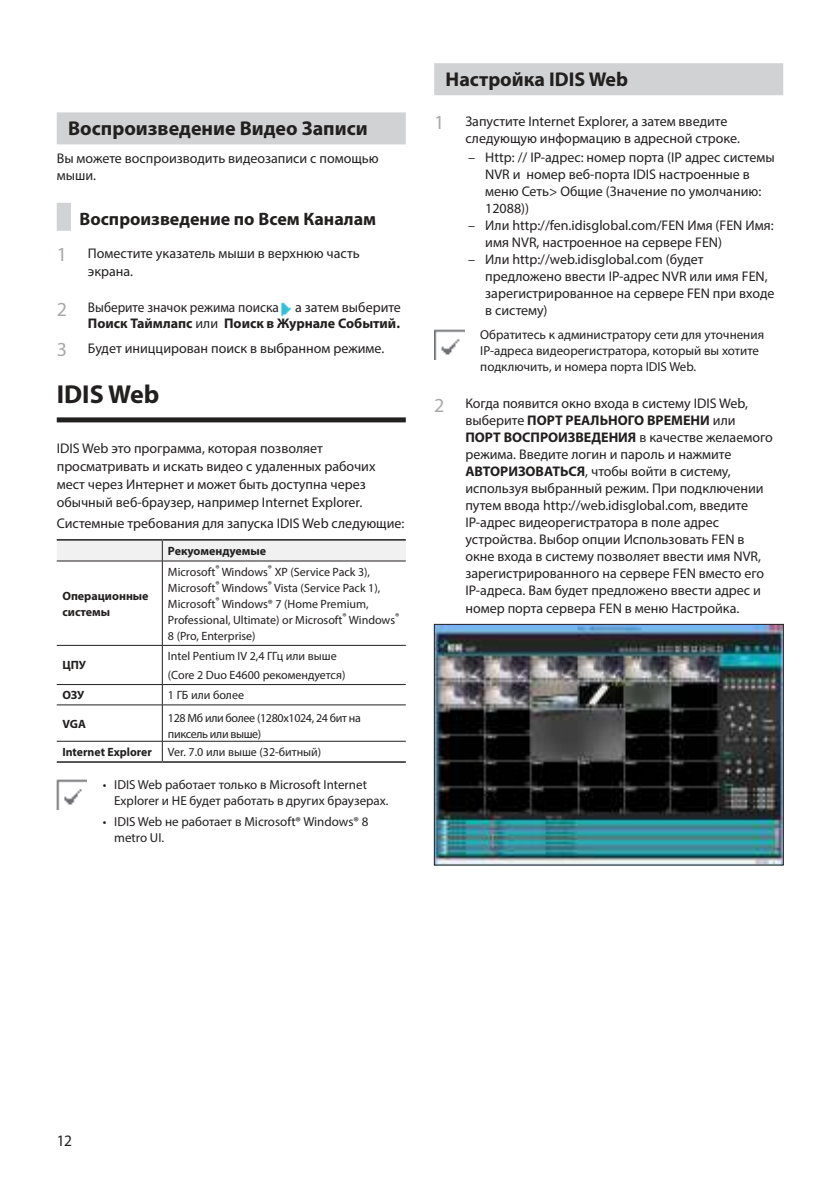
<style>
.page{position:relative;width:840px;height:1191px;background:#fff}
.page>*{position:absolute;margin:0;border:0;box-sizing:border-box;transform-origin:0 0}
.t1{font:700 26px "Myriad Pro";color:#221f1f}
.t2{font:700 20px "Myriad Pro";color:#221f1f}
.t3{font:700 18px "Myriad Pro";color:#221f1f}
.t4{font:16px "Myriad Pro";color:#221f1f;scale:.96 1}
.t5{font:14px/17px "Myriad Pro";color:#221f1f}
.t6{font:14px/16px "Myriad Pro";color:#221f1f;text-align:right;scale:.95 1}
.t7{font:13px/16px "Myriad Pro";color:#221f1f}
.t8{font:12px/16px "Myriad Pro";color:#221f1f}
.t9{font:700 12px/16px "Myriad Pro";color:#221f1f}
.t10{font:12px/16px "Myriad Pro";letter-spacing:-.03em;color:#221f1f}
.s1{font-size:20px;color:#a7a9ab}
.s2{font-weight:700}
</style>
<div class="page">
<div style="left:57px;top:112px;width:348px;height:32px;background:#d1d2d4"></div>
<div style="left:57px;top:203px;width:14px;height:28px;background:#d1d2d4"></div>
<div style="left:57px;top:417px;width:348px;height:5px;background:#221f1f"></div>
<img style="left:282px;top:302px;width:10px;height:14px">
<div style="left:57px;top:540px;width:348px;height:20px;background:#f1f1f2"></div>
<hr style="left:57px;top:560px;width:105px;height:1px;background:#221f1f">
<hr style="left:162px;top:560px;width:243px;height:1px;background:#221f1f">
<hr style="left:162px;top:561px;width:1px;height:84px;background:#221f1f">
<hr style="left:57px;top:645px;width:105px;height:1px;background:#221f1f">
<hr style="left:162px;top:645px;width:243px;height:1px;background:#221f1f">
<hr style="left:162px;top:645px;width:1px;height:39px;background:#221f1f">
<hr style="left:57px;top:684px;width:105px;height:1px;background:#221f1f">
<hr style="left:162px;top:684px;width:243px;height:1px;background:#221f1f">
<svg style="left:162px;top:685px;width:1px;height:19px"></svg>
<hr style="left:57px;top:704px;width:105px;height:1px;background:#221f1f">
<hr style="left:162px;top:704px;width:243px;height:1px;background:#221f1f">
<hr style="left:162px;top:705px;width:1px;height:36px;background:#221f1f">
<hr style="left:57px;top:741px;width:105px;height:1px;background:#221f1f">
<hr style="left:162px;top:741px;width:243px;height:1px;background:#221f1f">
<svg style="left:162px;top:741px;width:1px;height:20px"></svg>
<hr style="left:57px;top:539px;width:105px;height:1px;background:#221f1f">
<hr style="left:162px;top:539px;width:243px;height:1px;background:#221f1f">
<hr style="left:57px;top:761px;width:105px;height:2px;background:#221f1f">
<hr style="left:162px;top:761px;width:243px;height:2px;background:#221f1f">
<img style="left:57px;top:779px;width:30px;height:31px">
<div style="left:434px;top:63px;width:348px;height:32px;background:#d1d2d4"></div>
<img style="left:434px;top:329px;width:30px;height:31px">
<img style="left:436px;top:626px;width:345px;height:237px">
<div style="left:434px;top:624px;width:349px;height:241px;border:1px solid #221f1f"></div>
<h2 class="t2" style="left:68px;top:121px;width:301px">Воспроизведение Видео Записи</h2>
<p class="t5" style="left:57px;top:151px;width:323px">Вы можете воспроизводить видеозаписи с помощью мыши.</p>
<p class="t3" style="left:79px;top:212px;width:298px">Воспроизведение по Всем Каналам</p>
<p class="t5" style="left:88px;top:244px;width:273px;line-height:18px;text-indent:-31px"><span class="s1">1</span> Поместите указатель мыши в верхнюю часть экрана.</p>
<p class="t6" style="left:57px;top:300px;width:363px"><span class="s1">2</span> Выберите значок режима поиска а затем выберите<br><span class="s2">Поиск Таймлапс</span> или <span class="s2">Поиск в Журнале Событий.</span></p>
<p class="t5" style="left:57px;top:340px;width:329px"><span class="s1">3</span> Будет иниццирован поиск в выбранном режиме.</p>
<h1 class="t1" style="left:57px;top:384px;width:104px">IDIS Web</h1>
<p class="t5" style="left:57px;top:440px;width:320px;line-height:18px">IDIS Web это программа, которая позволяет просматривать и искать видео с удаленных рабочих мест через Интернет и может быть доступна через обычный веб-браузер, например Internet Explorer.</p>
<p class="t5" style="left:57px;top:515px;width:349px">Системные требования для запуска IDIS Web следующие:</p>
<p class="t9" style="left:168px;top:544px;width:100px">Рекуомендуемые</p>
<p class="t9" style="left:62px;top:588px;width:88px">Операционные системы</p>
<p class="t8" style="left:168px;top:564px;width:233px">Microsoft<sup>®</sup> Windows<sup>®</sup> XP (Service Pack 3), Microsoft<sup>®</sup> Windows<sup>®</sup> Vista (Service Pack 1), Microsoft<sup>®</sup> Windows® 7 (Home Premium, Professional, Ultimate) or Microsoft<sup>®</sup> Windows<sup>® </sup>8 (Pro, Enterprise)</p>
<p class="t9" style="left:62px;top:658px;width:25px">ЦПУ</p>
<p class="t8" style="left:168px;top:647px;width:179px;line-height:18.8px">Intel Pentium IV 2,4 ГГц или выше (Core 2 Duo E4600 рекомендуется)</p>
<p class="t9" style="left:62px;top:688px;width:23px">ОЗУ</p>
<p class="t8" style="left:168px;top:687px;width:78px">1 ГБ или более</p>
<p class="t9" style="left:62px;top:716px;width:25px">VGA</p>
<p class="t10" style="left:168px;top:710px;width:194px">128 Мб или более (1280x1024, 24 бит на пиксель или выше)</p>
<p class="t9" style="left:62px;top:745px;width:91px">Internet Explorer</p>
<p class="t8" style="left:168px;top:744px;width:155px">Ver. 7.0 или выше (32-битный)</p>
<p class="t7" style="left:114px;top:777px;width:276px;text-indent:-11px">• IDIS Web работает только в Microsoft Internet<br>Explorer и НЕ будет работать в других браузерах.</p>
<p class="t7" style="left:114px;top:813px;width:255px;text-indent:-11px">• IDIS Web не работает в Microsoft® Windows® 8 metro UI.</p>
<h2 class="t2" style="left:445px;top:71px;width:184px">Настройка IDIS Web</h2>
<p class="t5" style="left:465px;top:113px;width:276px;text-indent:-31px"><span class="s1">1</span> Запустите Internet Explorer, а затем введите следующую информацию в адресной строке.</p>
<p class="t5" style="left:485px;top:150px;width:291px;text-indent:-17px">– Http: // IP-адрес: номер порта (IP адрес системы NVR и номер веб-порта IDIS настроенные в меню Сеть&gt; Общие (Значение по умолчанию:<br>12088))</p>
<p class="t5" style="left:485px;top:218px;width:290px;text-indent:-17px">– Или http://fen.idisglobal.com/FEN Имя (FEN Имя: имя NVR, настроенное на сервере FEN)</p>
<p class="t5" style="left:485px;top:252px;width:290px;text-indent:-17px">– Или http://web.idisglobal.com (будет предложено ввести IP-адрес NVR или имя FEN, зарегистрированное на сервере FEN при входе в систему)</p>
<p class="t7" style="left:480px;top:327px;width:285px">Обратитесь к администратору сети для уточнения<br>IP-адреса видеорегистратора, который вы хотите подключить, и номера порта IDIS Web.</p>
<p class="t5" style="left:465px;top:395px;width:309px;text-indent:-31px"><span class="s1">2</span> Когда появится окно входа в систему IDIS Web, выберите <span class="s2">ПОРТ РЕАЛЬНОГО ВРЕМЕНИ</span> или <span class="s2">ПОРТ ВОСПРОИЗВЕДЕНИЯ</span> в качестве желаемого режима. Введите логин и пароль и нажмите <span class="s2">АВТОРИЗОВАТЬСЯ</span>, чтобы войти в систему, используя выбранный режим. При подключении путем ввода http://web.idisglobal.com, введите IP-адрес видеорегистратора в поле адрес устройства. Выбор опции Использовать FEN в окне входа в систему позволяет ввести имя NVR, зарегистрированного на сервере FEN вместо его IP-адреса. Вам будет предложено ввести адрес и номер порта сервера FEN в меню Настройка.</p>
<p class="t4" style="left:57px;top:1133px;width:17px">12</p>
</div>
